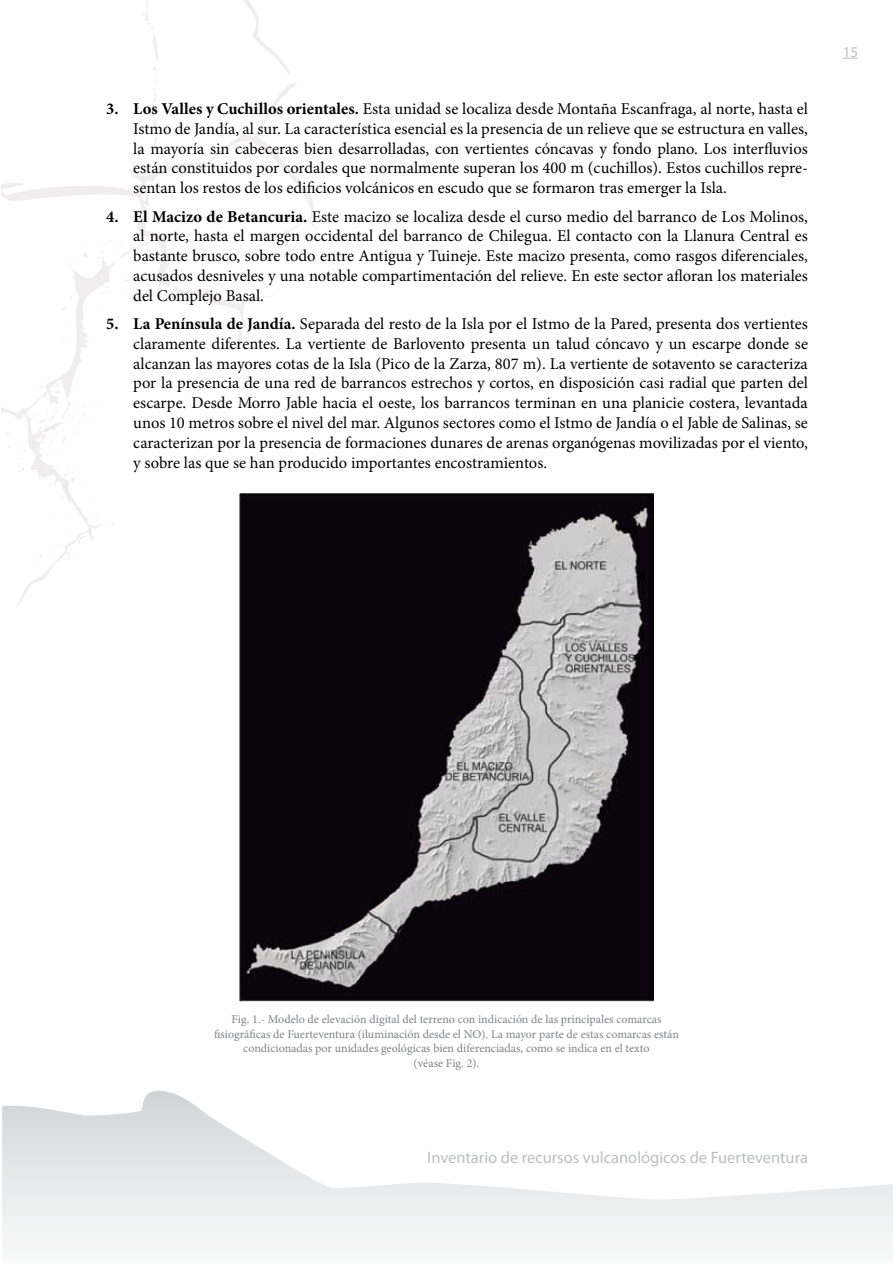
<style>
.page{position:relative;width:893px;height:1263px;background:#fff}
.page>*{position:absolute;margin:0;border:0;box-sizing:border-box;transform-origin:0 0}
.t1{font:16.5px/19.8px "Minion Pro";color:#000;text-align:justify}
.t2{font:16.5px "Myriad Pro";color:#bcbec0}
.t3{font:15px "Myriad Pro";color:#bcbec0}
.t4{font:12px/14.4px "Minion Pro";color:#808285;text-align:center}
.s1{font-weight:700}
</style>
<div class="page">
<svg style="left:2px;top:1091px;width:891px;height:148px"></svg>
<svg style="left:1px;top:0;width:315px;height:606px"></svg>
<img style="left:239px;top:493px;width:415px;height:508px">
<svg style="left:843px;top:58px;width:15px;height:1px"></svg>
<p class="t1" style="left:133px;top:99px;width:676px;text-indent:-27px"><span class="s1">3. Los Valles y Cuchillos orientales.</span> Esta unidad se localiza desde Montaña Escanfraga, al norte, hasta el Istmo de Jandía, al sur. La característica esencial es la presencia de un relieve que se estructura en valles, la mayoría sin cabeceras bien desarrolladas, con vertientes cóncavas y fondo plano. Los interfluvios están constituidos por cordales que normalmente superan los 400 m (cuchillos). Estos cuchillos repre&shy;sentan los restos de los edificios volcánicos en escudo que se formaron tras emerger la Isla.</p>
<p class="t1" style="left:133px;top:206px;width:676px;text-indent:-27px"><span class="s1">4. El Macizo de Betancuria.</span> Este macizo se localiza desde el curso medio del barranco de Los Molinos, al norte, hasta el margen occidental del barranco de Chilegua. El contacto con la Llanura Central es bastante brusco, sobre todo entre Antigua y Tuineje. Este macizo presenta, como rasgos diferenciales, acusados desniveles y una notable compartimentación del relieve. En este sector afloran los materiales del Complejo Basal.</p>
<p class="t1" style="left:133px;top:314px;width:676px;text-indent:-27px"><span class="s1">5. La Península de Jandía.</span> Separada del resto de la Isla por el Istmo de la Pared, presenta dos vertientes claramente diferentes. La vertiente de Barlovento presenta un talud cóncavo y un escarpe donde se alcanzan las mayores cotas de la Isla (Pico de la Zarza, 807 m). La vertiente de sotavento se caracteriza por la presencia de una red de barrancos estrechos y cortos, en disposición casi radial que parten del escarpe. Desde Morro Jable hacia el oeste, los barrancos terminan en una planicie costera, levantada unos 10 metros sobre el nivel del mar. Algunos sectores como el Istmo de Jandía o el Jable de Salinas, se caracterizan por la presencia de formaciones dunares de arenas organógenas movilizadas por el viento, y sobre las que se han producido importantes encostramientos.</p>
<p class="t3" style="left:843px;top:42px;width:17px">15</p>
<p class="t4" style="left:214px;top:1012px;width:466px">Fig. 1.- Modelo de elevación digital del terreno con indicación de las principales comarcas fisiográficas de Fuerteventura (iluminación desde el NO). La mayor parte de estas comarcas están condicionadas por unidades geológicas bien diferenciadas, como se indica en el texto<br>(véase Fig. 2).</p>
<p class="t2" style="left:427px;top:1147px;width:382px">Inventario de recursos vulcanológicos de Fuerteventura</p>
</div>
